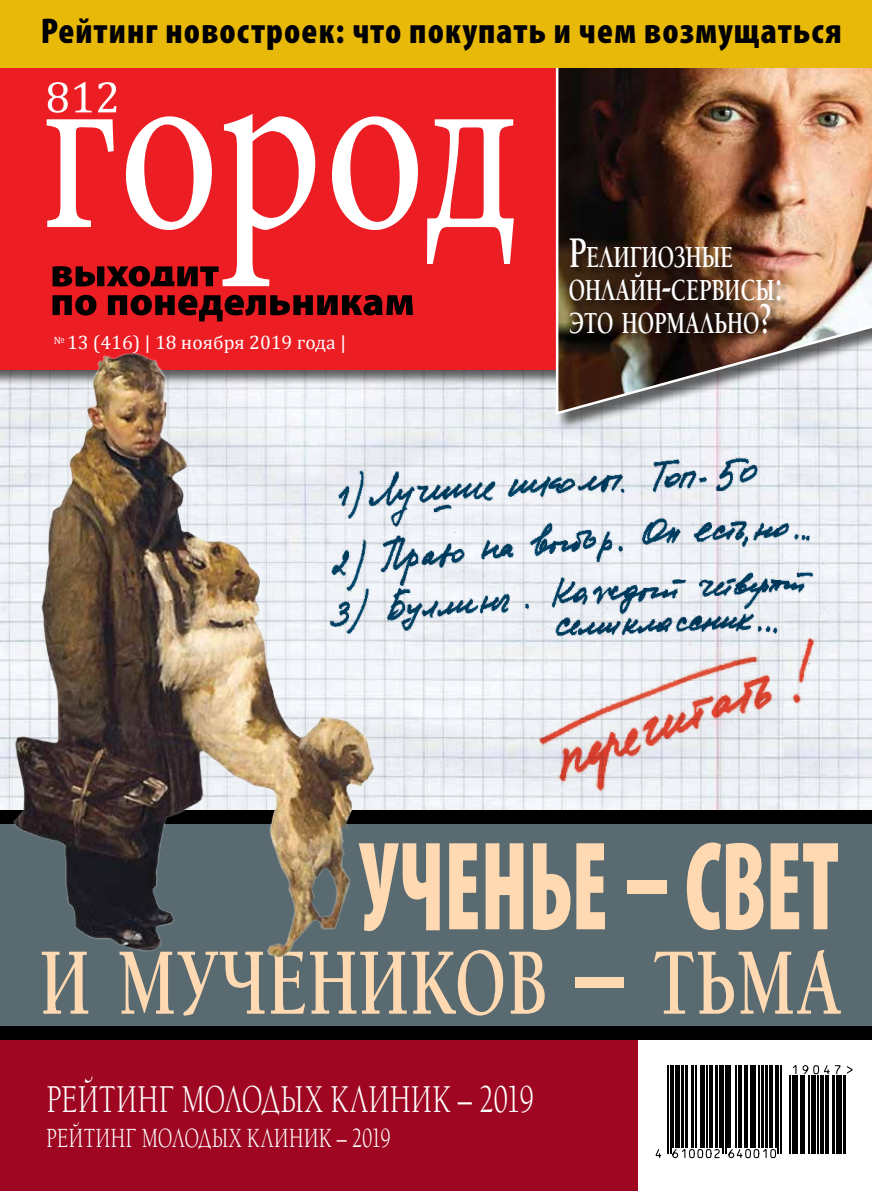
<style>
.page{position:relative;width:872px;height:1191px;background:#fff}
.page>*{position:absolute;margin:0;border:0;box-sizing:border-box;transform-origin:0 0}
.t1{font:900 condensed 127.5px "Myriad Pro";letter-spacing:-.005em;color:#fed9b1;scale:.7 1}
.t2{font:700 97.65px "Alliance";letter-spacing:.015em;color:#fed9b1;scale:.7 1}
.t3{font:40.5px "Alliance";letter-spacing:.025em;color:#fff;scale:.7 1}
.t4{font:900 condensed 36px "Myriad Pro";letter-spacing:.03em;color:#000}
.t5{font:700 31.5px/33px "Alliance";color:#fff;scale:.7 1}
.t6{font:28.5px "Alliance";letter-spacing:.025em;color:#fff;scale:.7 1}
.t7{font:19.5px "Cambria";color:#fff}
.s1{font-size:44.85px}
.s2{font-size:139.5px}
</style>
<div class="page">
<img style="left:0;top:386px;width:872px;height:438px">
<div style="left:0;top:1039px;width:872px;height:152px;background:#9e0621"></div>
<div style="left:0;top:824px;width:872px;height:215px;background:#596a71"></div>
<div style="left:0;top:24px;width:637px;height:362px;background:#000;opacity:.6"></div>
<div style="left:0;top:23px;width:620px;height:346px;background:#ed1d24"></div>
<svg style="left:48px;top:82px;width:68px;height:31px"></svg>
<svg style="left:53px;top:295px;width:360px;height:26px"></svg>
<svg style="left:53px;top:286px;width:160px;height:1px"></svg>
<svg style="left:47px;top:114px;width:467px;height:172px"></svg>
<img style="left:554px;top:68px;width:318px;height:348px">
<div style="left:569px;top:238px;width:219px;height:104px;background:#000;opacity:.5"></div>
<div style="left:0;top:0;width:872px;height:68px;background:#e8b909"></div>
<div style="left:639px;top:1039px;width:233px;height:152px;background:#fff"></div>
<svg style="left:655px;top:1065px;width:198px;height:94px"></svg>
<div style="left:0;top:1026px;width:872px;height:13px;background:#000"></div>
<svg style="left:0;top:810px;width:872px;height:13px;background:#282015"></svg>
<img style="left:313px;top:419px;width:537px;height:275px">
<img style="left:11px;top:353px;width:210px;height:599px">
<img style="left:500px;top:581px;width:361px;height:242px">
<p class="t4" style="left:41px;top:8px;width:802px">Рейтинг новостроек: что покупать и чем возмущаться</p>
<p class="t7" style="left:54px;top:330px;width:294px"><sup>№</sup> 13 (416) | 18 ноября 2019 года |</p>
<p class="t5" style="left:568px;top:240px;width:307px"><span class="s1">Р</span>елигиозные онлайн<span class="s1">-</span>сервисы<span class="s1">: </span>это нормально<span class="s1">?</span></p>
<h1 class="t1" style="left:360px;top:805px;width:685px">УЧЕНЬЕ – СВЕТ</h1>
<h2 class="t2" style="left:40px;top:924px;width:1146px">и мучеников <span class="s2">–</span> тьма</h2>
<p class="t3" style="left:47px;top:1075px;width:698px">Рейтинг молодых клиник – 2019</p>
<p class="t6" style="left:47px;top:1120px;width:493px">Рейтинг молодых клиник – 2019</p>
</div>
